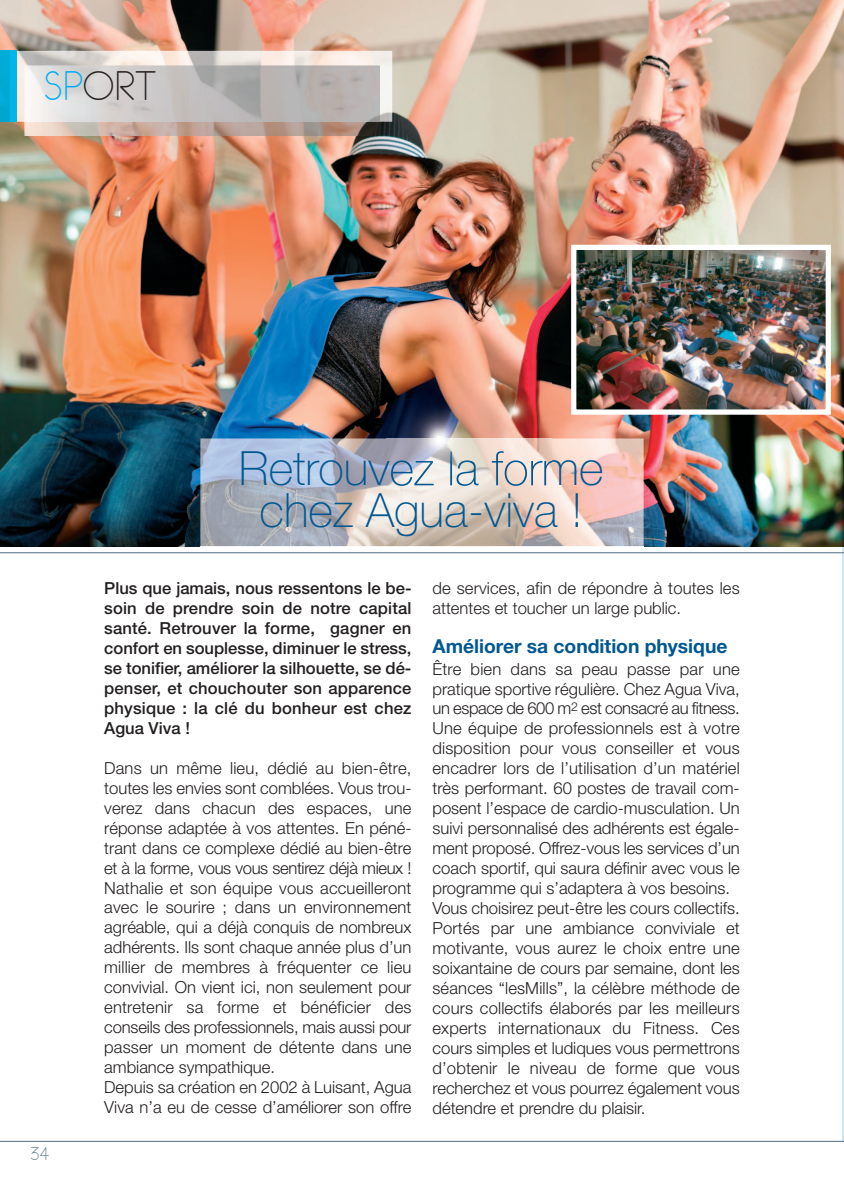
<style>
.page{position:relative;width:844px;height:1191px;background:#fff}
.page>*{position:absolute;margin:0;border:0;box-sizing:border-box;transform-origin:0 0}
.t1{font:47.43px "Eurofurencelight";color:#231f20}
.t2{font:100 47.25px/42px "Helvetica Neue";color:#015891;text-align:center}
.t3{font:21px "Eurofurencelight";color:#57768a}
.t4{font:700 19.25px "Helvetica Neue";color:#015891}
.t5{font:300 16.62px/19.9px "Helvetica Neue";color:#231f20}
.t6{font:500 16.62px/19.9px "Helvetica Neue";letter-spacing:.01em;color:#231f20;text-align:justify}
.s1{color:#00aeef}
</style>
<div class="page">
<hr style="left:842px;top:0;width:1px;height:1141px;background:#c6eafa">
<hr style="left:0;top:1140px;width:843px;height:1px;background:#57768a">
<img style="left:0;top:0;width:843px;height:546px">
<img style="left:0;top:51px;width:392px;height:71px">
<img style="left:25px;top:65px;width:355px;height:70px">
<hr style="left:0;top:552px;width:843px;height:1px;background:#57768a">
<img style="left:200px;top:438px;width:443px;height:108px">
<img style="left:386px;top:361px;width:165px;height:129px">
<img style="left:386px;top:451px;width:165px;height:35px">
<img style="left:577px;top:251px;width:247px;height:158px">
<div style="left:571px;top:245px;width:259px;height:170px;border:5px solid #fff"></div>
<h1 class="t1" style="left:45px;top:62px;width:113px"><span class="s1">SP</span>ORT</h1>
<h2 class="t2" style="left:239px;top:452px;width:366px">Retrouvez la forme chez Agua-viva !</h2>
<p class="t3" style="left:30px;top:1141px;width:21px">34</p>
<p class="t6" style="left:104px;top:580px;width:308px">Plus que jamais, nous ressentons le be&shy;soin de prendre soin de notre capital santé. Retrouver la forme, gagner en confort en souplesse, diminuer le stress, se tonifier, améliorer la silhouette, se dé&shy;penser, et chouchouter son apparence physique : la clé du bonheur est chez Agua Viva !</p>
<p class="t5" style="left:104px;top:759px;width:309px">Dans un même lieu, dédié au bien-être, toutes les envies sont comblées. Vous trou&shy;verez dans chacun des espaces, une réponse adaptée à vos attentes. En péné&shy;trant dans ce complexe dédié au bien-être et à la forme, vous vous sentirez déjà mieux !<br>Nathalie et son équipe vous accueilleront avec le sourire ; dans un environnement agréable, qui a déjà conquis de nombreux adhérents. Ils sont chaque année plus d’un millier de membres à fréquenter ce lieu convivial. On vient ici, non seulement pour entretenir sa forme et bénéficier des conseils des professionnels, mais aussi pour passer un moment de détente dans une ambiance sympathique.<br>Depuis sa création en 2002 à Luisant, Agua Viva n’a eu de cesse d’améliorer son offre</p>
<p class="t5" style="left:432px;top:580px;width:308px">de services, afin de répondre à toutes les attentes et toucher un large public.</p>
<p class="t4" style="left:432px;top:639px;width:296px">Améliorer sa condition physique</p>
<p class="t5" style="left:432px;top:660px;width:309px">Être bien dans sa peau passe par une pratique sportive régulière. Chez Agua Viva, un espace de 600 m<sup>2</sup> est consacré au fitness.<br>Une équipe de professionnels est à votre disposition pour vous conseiller et vous encadrer lors de l’utilisation d’un matériel très performant. 60 postes de travail com&shy;posent l’espace de cardio-musculation. Un suivi personnalisé des adhérents est égale&shy;ment proposé. Offrez-vous les services d’un coach sportif, qui saura définir avec vous le programme qui s’adaptera à vos besoins.<br>Vous choisirez peut-être les cours collectifs.<br>Portés par une ambiance conviviale et motivante, vous aurez le choix entre une soixantaine de cours par semaine, dont les séances “lesMills”, la célèbre méthode de cours collectifs élaborés par les meilleurs experts internationaux du Fitness. Ces cours simples et ludiques vous permettrons d’obtenir le niveau de forme que vous recherchez et vous pourrez également vous détendre et prendre du plaisir.</p>
</div>
